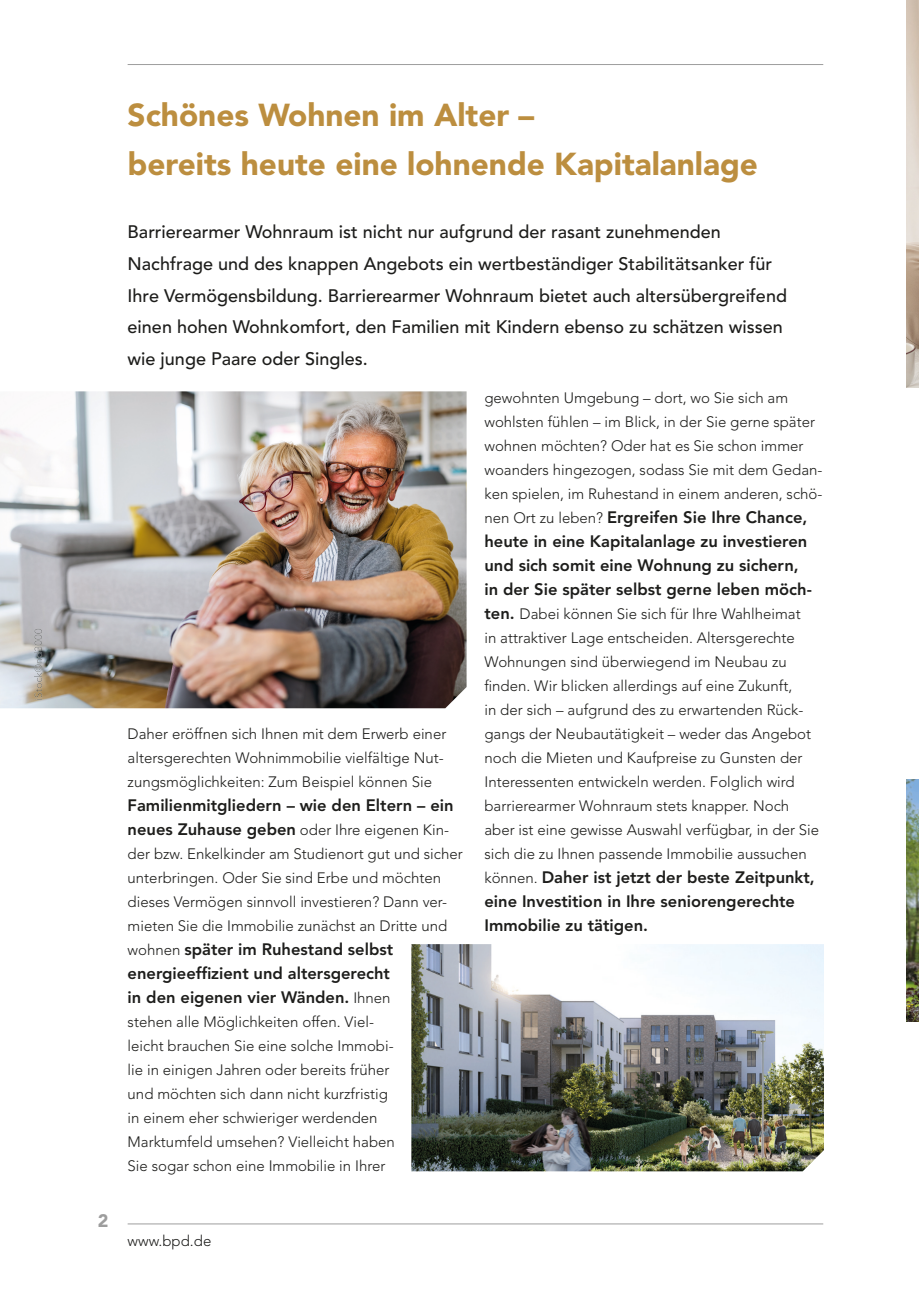
<style>
.page{position:relative;width:919px;height:1289px;background:#fff}
.page>*{position:absolute;margin:0;border:0;box-sizing:border-box;transform-origin:0 0}
.t1{font:900 31.5px/49.5px "Avenir LT Std";color:#bc8e3f}
.t2{font:500 18px/31.5px "Avenir LT Std";color:#1d1d1b}
.t3{font:900 18px "Avenir LT Std";color:#9d9d9d}
.t4{font:800 16.5px/24px "Avenir LT Std";color:#1d1d1b}
.t5{font:300 15px/24px "Avenir LT Std";color:#1d1d1b}
.s1{font-weight:800;font-size:16.5px}
.s2{font-weight:300;font-size:15px}
</style>
<div class="page">
<hr style="left:128px;top:64px;width:695px;height:1px;background:#9d9d9d">
<hr style="left:128px;top:1223px;width:695px;height:1px;background:#9d9d9d">
<img style="left:411px;top:944px;width:412px;height:227px">
<img style="left:0;top:391px;width:466px;height:317px">
<img style="left:34px;top:628px;width:8px;height:68px">
<img style="left:906px;top:0;width:12px;height:388px">
<img style="left:906px;top:779px;width:12px;height:242px">
<p class="t3" style="left:98px;top:1209px;width:12px">2</p>
<h1 class="t1" style="left:128px;top:90px;width:632px">Schönes Wohnen im Alter –<br>bereits heute eine lohnende Kapitalanlage</h1>
<p class="t2" style="left:128px;top:217px;width:660px">Barrierearmer Wohnraum ist nicht nur aufgrund der rasant zunehmenden Nachfrage und des knappen Angebots ein wertbeständiger Stabilitätsanker für Ihre Vermögensbildung. Barrierearmer Wohnraum bietet auch altersübergreifend einen hohen Wohnkomfort, den Familien mit Kindern ebenso zu schätzen wissen wie junge Paare oder Singles.</p>
<p class="t5" style="left:128px;top:722px;width:320px">Daher eröffnen sich Ihnen mit dem Erwerb einer altersgerechten Wohnimmobilie vielfältige Nut&shy;zungsmöglichkeiten: Zum Beispiel können Sie</p>
<p class="t4" style="left:128px;top:793px;width:327px">Familienmitgliedern – wie den Eltern – ein</p>
<p class="t5" style="left:128px;top:818px;width:336px"><span class="s1">neues Zuhause geben</span> oder Ihre eigenen Kin&shy;der bzw. Enkelkinder am Studienort gut und sicher unterbringen. Oder Sie sind Erbe und möchten dieses Vermögen sinnvoll investieren? Dann ver&shy;mieten Sie die Immobilie zunächst an Dritte und</p>
<p class="t4" style="left:128px;top:937px;width:267px"><span class="s2">wohnen</span> später im Ruhestand selbst energieeffizient und altersgerecht in den eigenen vier Wänden. <span class="s2">Ihnen</span></p>
<p class="t5" style="left:128px;top:1010px;width:269px">stehen alle Möglichkeiten offen. Viel&shy;leicht brauchen Sie eine solche Immobi&shy;lie in einigen Jahren oder bereits früher und möchten sich dann nicht kurzfristig in einem eher schwieriger werdenden Marktumfeld umsehen? Vielleicht haben Sie sogar schon eine Immobilie in Ihrer</p>
<p class="t5" style="left:484px;top:386px;width:339px">gewohnten Umgebung – dort, wo Sie sich am wohlsten fühlen – im Blick, in der Sie gerne später wohnen möchten? Oder hat es Sie schon immer woanders hingezogen, sodass Sie mit dem Gedan&shy;ken spielen, im Ruhestand in einem anderen, schö-</p>
<p class="t4" style="left:484px;top:505px;width:329px"><span class="s2">nen Ort zu leben?</span> Ergreifen Sie Ihre Chance, heute in eine Kapitalanlage zu investieren und sich somit eine Wohnung zu sichern, in der Sie später selbst gerne leben möch-</p>
<p class="t5" style="left:484px;top:602px;width:336px"><span class="s1">ten.</span> Dabei können Sie sich für Ihre Wahlheimat<br>in attraktiver Lage entscheiden. Altersgerechte Wohnungen sind überwiegend im Neubau zu finden. Wir blicken allerdings auf eine Zukunft,<br>in der sich – aufgrund des zu erwartenden Rück&shy;gangs der Neubautätigkeit – weder das Angebot noch die Mieten und Kaufpreise zu Gunsten der Interessenten entwickeln werden. Folglich wird barrierearmer Wohnraum stets knapper. Noch aber ist eine gewisse Auswahl verfügbar, in der Sie sich die zu Ihnen passende Immobilie aussuchen</p>
<p class="t4" style="left:484px;top:865px;width:332px"><span class="s2">können.</span> Daher ist jetzt der beste Zeitpunkt, eine Investition in Ihre seniorengerechte<br>Immobilie zu tätigen.</p>
<p class="t5" style="left:128px;top:1228px;width:85px">www.bpd.de</p>
</div>
